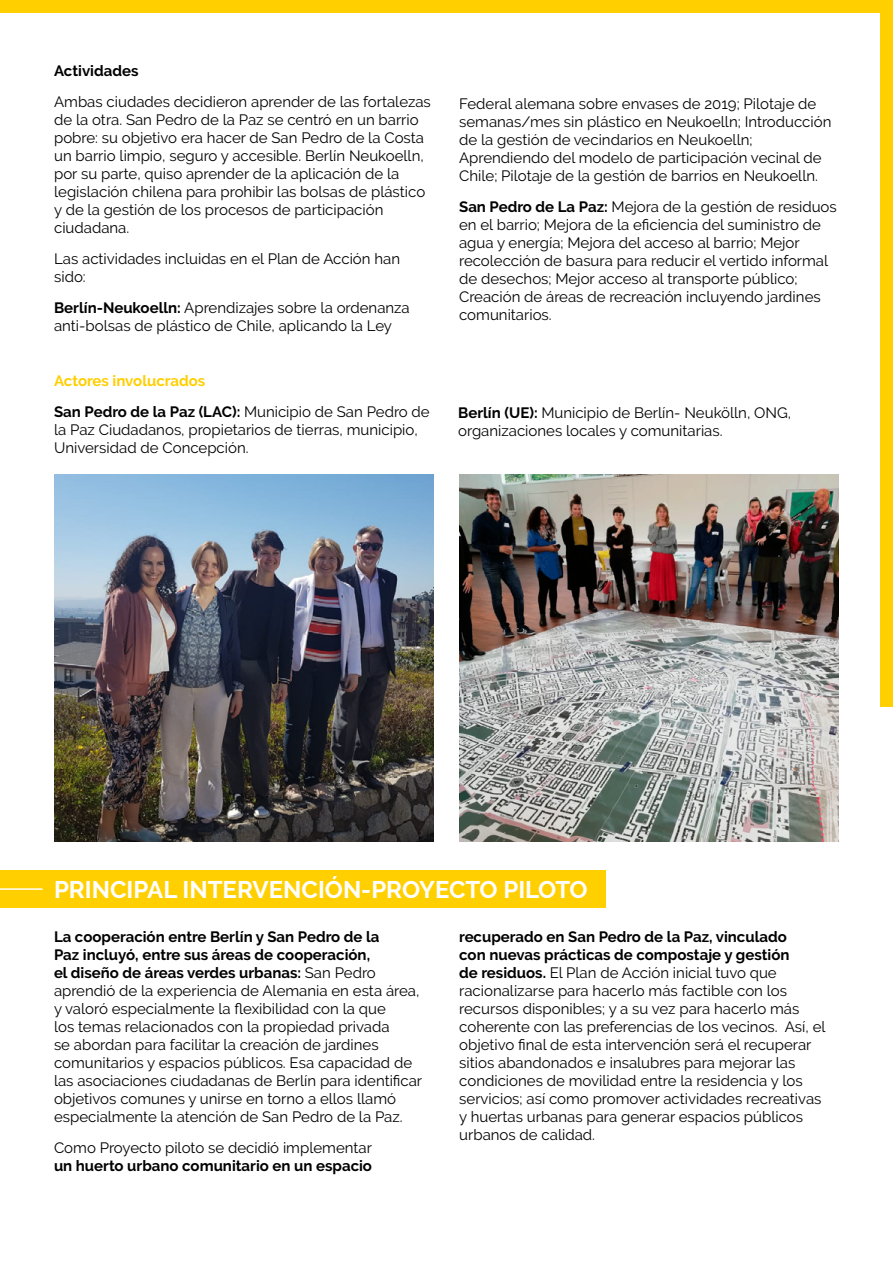
<style>
.page{position:relative;width:893px;height:1263px;background:#fff}
.page>*{position:absolute;margin:0;border:0;box-sizing:border-box;transform-origin:0 0}
.t1{font:700 24px "Raleway";color:#fff}
.t2{font:15px/18px "Raleway";color:#000}
.t3{font:700 15px/30.8px "Raleway";color:#000}
.s1{font-weight:700}
.s2{color:#ffcf00}
.s3{font-weight:400}
</style>
<div class="page">
<div style="left:0;top:870px;width:606px;height:38px;background:#ffcf00"></div>
<hr style="left:0;top:888px;width:43px;height:2px;background:#fff">
<div style="left:0;top:0;width:893px;height:13px;background:#ffcf00"></div>
<div style="left:880px;top:5px;width:13px;height:702px;background:#ffcf00"></div>
<img style="left:54px;top:475px;width:380px;height:366px">
<img style="left:459px;top:475px;width:380px;height:366px">
<p class="t3" style="left:54px;top:56px;width:86px">Actividades</p>
<p class="t2" style="left:54px;top:93px;width:378px">Ambas ciudades decidieron aprender de las fortalezas de la otra. San Pedro de la Paz se centró en un barrio pobre: su objetivo era hacer de San Pedro de la Costa un barrio limpio, seguro y accesible. Berlín Neukoelln, por su parte, quiso aprender de la aplicación de la legislación chilena para prohibir las bolsas de plástico y de la gestión de los procesos de participación ciudadana.</p>
<p class="t2" style="left:54px;top:249px;width:347px">Las actividades incluidas en el Plan de Acción han sido:</p>
<p class="t2" style="left:54px;top:298px;width:357px"><span class="s1">Berlín-Neukoelln:</span> Aprendizajes sobre la ordenanza anti-bolsas de plástico de Chile, aplicando la Ley</p>
<p class="t3" style="left:54px;top:366px;width:377px"><span class="s2">Actores involucrados<br></span>San Pedro de la Paz (LAC): <span class="s3">Municipio de San Pedro de</span></p>
<p class="t2" style="left:54px;top:421px;width:365px">la Paz Ciudadanos, propietarios de tierras, municipio,<br>Universidad de Concepción.</p>
<p class="t2" style="left:459px;top:94px;width:374px">Federal alemana sobre envases de 2019; Pilotaje de semanas/mes sin plástico en Neukoelln; Introducción de la gestión de vecindarios en Neukoelln; Aprendiendo del modelo de participación vecinal de Chile; Pilotaje de la gestión de barrios en Neukoelln.</p>
<p class="t2" style="left:459px;top:197px;width:379px"><span class="s1">San Pedro de La Paz:</span> Mejora de la gestión de residuos en el barrio; Mejora de la eficiencia del suministro de agua y energía; Mejora del acceso al barrio; Mejor recolección de basura para reducir el vertido informal de desechos; Mejor acceso al transporte público; Creación de áreas de recreación incluyendo jardines comunitarios.</p>
<p class="t2" style="left:458px;top:403px;width:334px"><span class="s1">Berlín (UE):</span> Municipio de Berlín- Neukölln, ONG, organizaciones locales y comunitarias.</p>
<h1 class="t1" style="left:54px;top:875px;width:535px">PRINCIPAL INTERVENCIÓN-PROYECTO PILOTO</h1>
<p class="t2" style="left:54px;top:928px;width:370px"><span class="s1">La cooperación entre Berlín y San Pedro de la<br>Paz incluyó, entre sus áreas de cooperación,<br>el diseño de áreas verdes urbanas:</span> San Pedro aprendió de la experiencia de Alemania en esta área, y valoró especialmente la flexibilidad con la que<br>los temas relacionados con la propiedad privada<br>se abordan para facilitar la creación de jardines comunitarios y espacios públicos. Esa capacidad de las asociaciones ciudadanas de Berlín para identificar objetivos comunes y unirse en torno a ellos llamó especialmente la atención de San Pedro de la Paz.</p>
<p class="t2" style="left:54px;top:1139px;width:319px">Como Proyecto piloto se decidió implementar</p>
<p class="t3" style="left:54px;top:1150px;width:320px">un huerto urbano comunitario en un espacio</p>
<p class="t2" style="left:459px;top:928px;width:368px"><span class="s1">recuperado en San Pedro de la Paz, vinculado<br>con nuevas prácticas de compostaje y gestión<br>de residuos.</span> El Plan de Acción inicial tuvo que racionalizarse para hacerlo más factible con los recursos disponibles; y a su vez para hacerlo más coherente con las preferencias de los vecinos. Así, el objetivo final de esta intervención será el recuperar sitios abandonados e insalubres para mejorar las condiciones de movilidad entre la residencia y los servicios; así como promover actividades recreativas y huertas urbanas para generar espacios públicos urbanos de calidad.</p>
</div>
